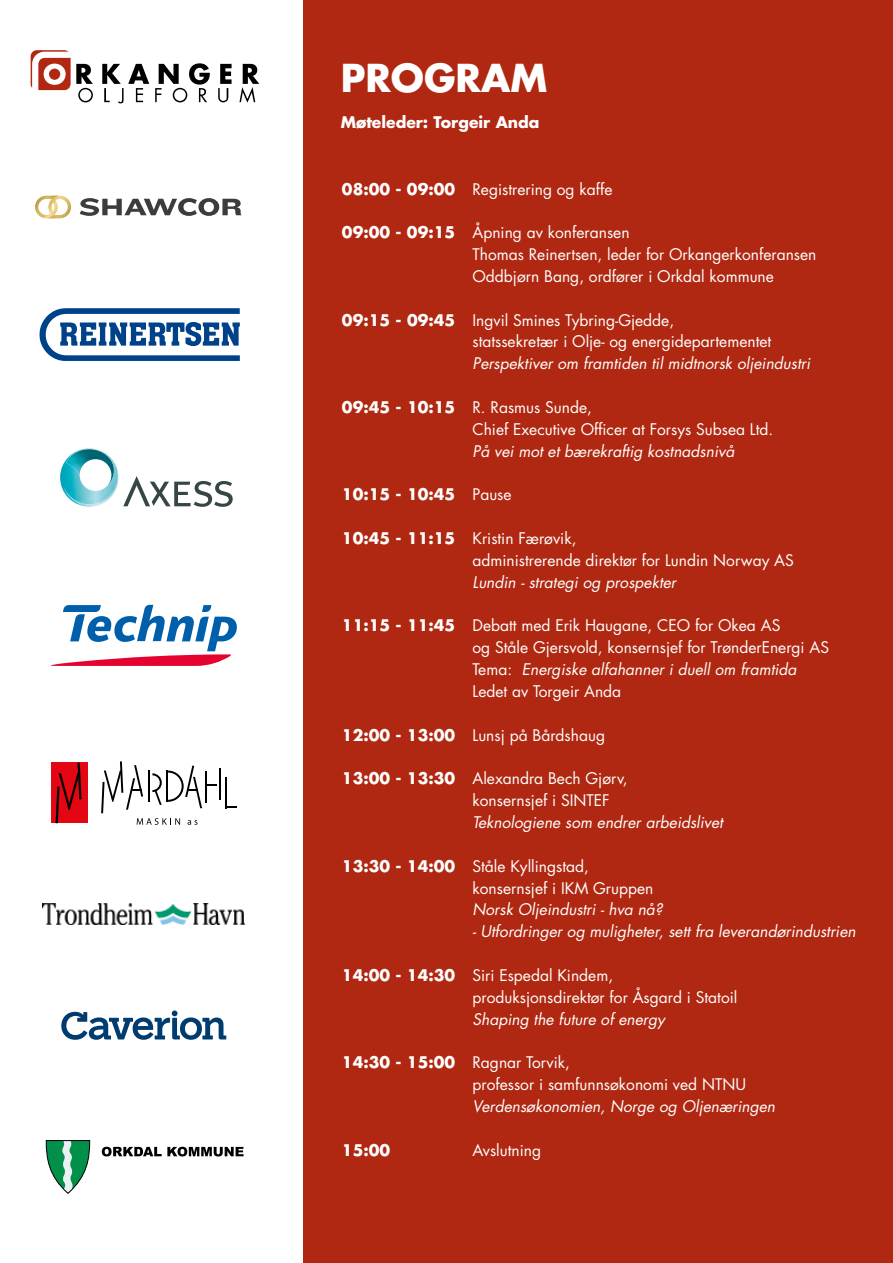
<style>
.page{position:relative;width:893px;height:1263px;background:#fff}
.page>*{position:absolute;margin:0;border:0;box-sizing:border-box;transform-origin:0 0}
.t1{font:700 37.5px "Futura";color:#fff}
.t2{font:15.6px/21.9px "Futura";color:#fff}
.t3{font:italic 15.6px "Futura";color:#fff}
.t4{font:700 15.6px "Futura";color:#fff}
.s1{font-weight:700}
.s2{font-weight:400}
.s3{font-style:italic}
</style>
<div class="page">
<div style="left:303px;top:0;width:590px;height:1263px;background:#b02811"></div>
<svg style="left:40px;top:308px;width:200px;height:53px"></svg>
<svg style="left:51px;top:605px;width:186px;height:61px"></svg>
<hr style="left:219px;top:768px;width:2px;height:31px;background:#000">
<hr style="left:225px;top:777px;width:2px;height:31px;background:#000">
<svg style="left:227px;top:806px;width:10px;height:2px"></svg>
<svg style="left:101px;top:761px;width:116px;height:64px"></svg>
<div style="left:51px;top:763px;width:36px;height:60px;background:#e30613"></div>
<svg style="left:56px;top:763px;width:25px;height:60px"></svg>
<img style="left:43px;top:903px;width:202px;height:21px">
<svg style="left:61px;top:1010px;width:165px;height:30px"></svg>
<svg style="left:102px;top:1147px;width:142px;height:9px"></svg>
<svg style="left:46px;top:1140px;width:44px;height:54px"></svg>
<img style="left:60px;top:448px;width:57px;height:59px">
<img style="left:66px;top:449px;width:48px;height:18px">
<svg style="left:114px;top:476px;width:119px;height:31px"></svg>
<img style="left:64px;top:467px;width:57px;height:39px">
<svg style="left:102px;top:64px;width:47px;height:39px"></svg>
<svg style="left:155px;top:63px;width:55px;height:39px"></svg>
<svg style="left:218px;top:64px;width:14px;height:38px"></svg>
<svg style="left:239px;top:64px;width:20px;height:39px"></svg>
<svg style="left:31px;top:50px;width:62px;height:52px"></svg>
<svg style="left:80px;top:198px;width:162px;height:18px"></svg>
<svg style="left:35px;top:196px;width:36px;height:22px"></svg>
<h1 class="t1" style="left:341px;top:53px;width:208px">PROGRAM</h1>
<p class="t4" style="left:341px;top:112px;width:200px">Møteleder: Torgeir Anda</p>
<p class="t2" style="left:342px;top:178px;width:272px"><span class="s1">08:00 - 09:00</span> Registrering og kaffe</p>
<p class="t2" style="left:472px;top:222px;width:345px;text-indent:-130px"><span class="s1">09:00 - 09:15</span> Åpning av konferansen<br>Thomas Reinertsen, leder for Orkangerkonferansen<br>Oddbjørn Bang, ordfører i Orkdal kommune</p>
<p class="t2" style="left:472px;top:309px;width:300px;text-indent:-130px"><span class="s1">09:15 - 09:45</span> Ingvil Smines Tybring-Gjedde,<br>statssekretær i Olje- og energidepartementet</p>
<p class="t3" style="left:472px;top:353px;width:339px">Perspektiver om framtiden til midtnorsk oljeindustri</p>
<p class="t2" style="left:472px;top:396px;width:302px;text-indent:-130px"><span class="s1">09:45 - 10:15</span> R. Rasmus Sunde,<br>Chief Executive Officer at Forsys Subsea Ltd.</p>
<p class="t3" style="left:472px;top:440px;width:263px">På vei mot et bærekraftig kostnadsnivå</p>
<p class="t4" style="left:342px;top:484px;width:171px">10:15 - 10:45 <span class="s2">Pause</span></p>
<p class="t2" style="left:472px;top:527px;width:323px;text-indent:-130px"><span class="s1">10:45 - 11:15</span> Kristin Færøvik,<br>administrerende direktør for Lundin Norway AS</p>
<p class="t3" style="left:472px;top:571px;width:205px">Lundin - strategi og prospekter</p>
<p class="t2" style="left:472px;top:615px;width:358px;text-indent:-130px"><span class="s1">11:15 - 11:45</span> Debatt med Erik Haugane, CEO for Okea AS<br>og Ståle Gjersvold, konsernsjef for TrønderEnergi AS Tema: <span class="s3">Energiske alfahanner i duell om framtida </span>Ledet av Torgeir Anda</p>
<p class="t2" style="left:342px;top:724px;width:265px"><span class="s1">12:00 - 13:00</span> Lunsj på Bårdshaug</p>
<p class="t2" style="left:472px;top:768px;width:157px;text-indent:-130px"><span class="s1">13:00 - 13:30</span> Alexandra Bech Gjørv, konsernsjef i SINTEF</p>
<p class="t3" style="left:472px;top:811px;width:252px">Teknologiene som endrer arbeidslivet</p>
<p class="t2" style="left:472px;top:855px;width:183px;text-indent:-130px"><span class="s1">13:30 - 14:00</span> Ståle Kyllingstad, konsernsjef i IKM Gruppen</p>
<p class="t3" style="left:472px;top:899px;width:192px">Norsk Oljeindustri - hva nå?</p>
<p class="t3" style="left:472px;top:921px;width:385px">- Utfordringer og muligheter, sett fra leverandørindustrien</p>
<p class="t2" style="left:472px;top:964px;width:266px;text-indent:-130px"><span class="s1">14:00 - 14:30</span> Siri Espedal Kindem, produksjonsdirektør for Åsgard i Statoil</p>
<p class="t3" style="left:472px;top:1008px;width:194px">Shaping the future of energy</p>
<p class="t2" style="left:472px;top:1052px;width:275px;text-indent:-130px"><span class="s1">14:30 - 15:00</span> Ragnar Torvik,<br>professor i samfunnsøkonomi ved NTNU</p>
<p class="t3" style="left:472px;top:1095px;width:304px">Verdensøkonomien, Norge og Oljenæringen</p>
<p class="t4" style="left:342px;top:1139px;width:50px">15:00</p>
<p class="t2" style="left:472px;top:1139px;width:70px">Avslutning</p>
</div>
